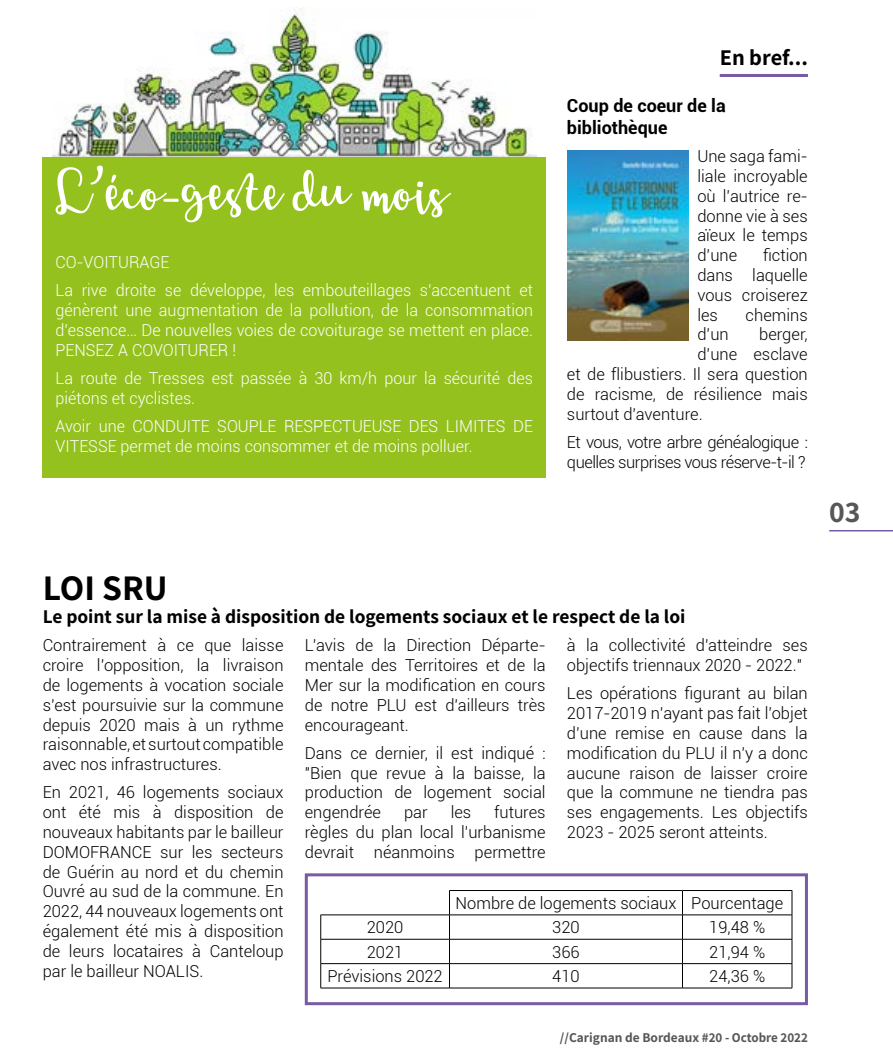
<style>
.page{position:relative;width:893px;height:1063px;background:#fff}
.page>*{position:absolute;margin:0;border:0;box-sizing:border-box;transform-origin:0 0}
.t1{font:52.5px "Breetty";color:#fff}
.t2{font:700 36px "Assistant";color:#000}
.t3{font:700 30px "Assistant";color:#575756}
.t4{font:700 22.5px "Assistant";color:#000}
.t5{font:700 19.5px "Assistant";color:#000}
.t6{font:700 18px/21.6px "Roboto";color:#000}
.t7{font:300 16.5px/19.8px "Roboto";color:#000;text-align:justify}
.t8{font:300 16.5px/19.8px "Roboto";color:#fff}
.t9{font:300 16.5px/19.8px "Roboto";letter-spacing:-.03em;color:#000}
.t10{font:700 13.5px "Assistant";color:#575756}
</style>
<div class="page">
<div style="left:43px;top:158px;width:503px;height:320px;background:#95c11f"></div>
<hr style="left:720px;top:74px;width:88px;height:3px;background:#785ba3">
<hr style="left:829px;top:530px;width:64px;height:1px;background:#785ba3">
<img style="left:52px;top:8px;width:484px;height:149px">
<img style="left:568px;top:151px;width:121px;height:189px">
<hr style="left:449px;top:890px;width:233px;height:1px;background:#000">
<hr style="left:449px;top:915px;width:233px;height:1px;background:#000">
<hr style="left:449px;top:939px;width:233px;height:1px;background:#000">
<hr style="left:449px;top:963px;width:233px;height:1px;background:#000">
<hr style="left:449px;top:988px;width:233px;height:1px;background:#000">
<hr style="left:321px;top:915px;width:128px;height:1px;background:#000">
<hr style="left:321px;top:939px;width:128px;height:1px;background:#000">
<hr style="left:321px;top:963px;width:128px;height:1px;background:#000">
<svg style="left:320px;top:915px;width:1px;height:73px"></svg>
<svg style="left:449px;top:891px;width:1px;height:97px"></svg>
<hr style="left:321px;top:988px;width:128px;height:1px;background:#000">
<hr style="left:682px;top:890px;width:110px;height:1px;background:#000">
<hr style="left:682px;top:915px;width:110px;height:1px;background:#000">
<hr style="left:682px;top:939px;width:110px;height:1px;background:#000">
<hr style="left:682px;top:963px;width:110px;height:1px;background:#000">
<svg style="left:682px;top:891px;width:1px;height:97px"></svg>
<svg style="left:792px;top:891px;width:1px;height:97px"></svg>
<hr style="left:682px;top:988px;width:110px;height:1px;background:#000">
<div style="left:305px;top:873px;width:503px;height:132px;border:3px solid #785ba3"></div>
<h1 class="t1" style="left:56px;top:163px;width:393px">L’éco-geste du mois</h1>
<p class="t8" style="left:56px;top:248px;width:479px;line-height:28.3px">CO-VOITURAGE<br>La rive droite se développe, les embouteillages s’accentuent et</p>
<p class="t8" style="left:56px;top:300px;width:479px;text-align:justify">génèrent une augmentation de la pollution, de la consommation d’essence… De nouvelles voies de covoiturage se mettent en place.<br>PENSEZ A COVOITURER !</p>
<p class="t8" style="left:56px;top:368px;width:479px">La route de Tresses est passée à 30 km/h pour la sécurité des piétons et cyclistes.</p>
<p class="t8" style="left:56px;top:416px;width:479px">Avoir une CONDUITE SOUPLE RESPECTUEUSE DES LIMITES DE<br>VITESSE permet de moins consommer et de moins polluer.</p>
<h3 class="t4" style="left:720px;top:43px;width:90px">En bref...</h3>
<p class="t6" style="left:567px;top:94px;width:160px">Coup de coeur de la bibliothèque</p>
<p class="t7" style="left:697px;top:146px;width:112px">Une saga fami&shy;liale incroyable où l’autrice re&shy;donne vie à ses aïeux le temps d’une</p>
<p class="t7" style="left:697px;top:245px;width:112px;text-indent:66px">fiction dans laquelle vous croiserez les</p>
<p class="t7" style="left:746px;top:304px;width:64px">chemins</p>
<p class="t7" style="left:697px;top:324px;width:33px">d’un</p>
<p class="t7" style="left:759px;top:324px;width:50px">berger,</p>
<p class="t7" style="left:697px;top:344px;width:112px">d’une esclave</p>
<p class="t7" style="left:567px;top:364px;width:242px">et de flibustiers. Il sera question</p>
<p class="t7" style="left:567px;top:384px;width:242px">de racisme, de résilience mais</p>
<p class="t7" style="left:567px;top:403px;width:137px">surtout d’aventure.</p>
<p class="t9" style="left:567px;top:432px;width:242px">Et vous, votre arbre généalogique : quelles surprises vous réserve-t-il ?</p>
<h2 class="t2" style="left:43px;top:563px;width:127px">LOI SRU</h2>
<p class="t5" style="left:43px;top:603px;width:644px">Le point sur la mise à disposition de logements sociaux et le respect de la loi</p>
<p class="t7" style="left:43px;top:635px;width:242px">Contrairement à ce que laisse croire l’opposition, la livraison de logements à vocation sociale s’est poursuivie sur la commune depuis 2020 mais à un rythme raisonnable, et surtout compatible avec nos infrastructures.</p>
<p class="t7" style="left:43px;top:782px;width:242px">En 2021, 46 logements sociaux ont été mis à disposition de nouveaux habitants par le bailleur DOMOFRANCE sur les secteurs de Guérin au nord et du chemin Ouvré au sud de la commune. En 2022, 44 nouveaux logements ont également été mis à disposition de leurs locataires à Canteloup par le bailleur NOALIS.</p>
<p class="t7" style="left:567px;top:635px;width:242px">à la collectivité d'atteindre ses objectifs triennaux 2020 - 2022."</p>
<p class="t7" style="left:567px;top:683px;width:242px">Les opérations figurant au bilan 2017-2019 n’ayant pas fait l’objet d’une remise en cause dans la modification du PLU il n’y a donc aucune raison de laisser croire que la commune ne tiendra pas ses engagements. Les objectifs 2023 - 2025 seront atteints.</p>
<p class="t7" style="left:305px;top:635px;width:242px">L’avis de la Direction Départe&shy;mentale des Territoires et de la Mer sur la modification en cours de notre PLU est d’ailleurs très encourageant.</p>
<p class="t7" style="left:305px;top:743px;width:242px">Dans ce dernier, il est indiqué : "Bien que revue à la baisse, la production de logement social engendrée</p>
<p class="t7" style="left:305px;top:802px;width:242px;text-indent:189px">futures règles du plan local l'urbanisme devrait néanmoins permettre</p>
<p class="t7" style="left:404px;top:802px;width:25px">par</p>
<p class="t7" style="left:451px;top:802px;width:22px">les</p>
<p class="t7" style="left:456px;top:893px;width:329px">Nombre de logements sociaux Pourcentage</p>
<p class="t7" style="left:367px;top:917px;width:38px">2020</p>
<p class="t7" style="left:552px;top:917px;width:29px">320</p>
<p class="t7" style="left:709px;top:917px;width:57px">19,48 %</p>
<p class="t7" style="left:367px;top:941px;width:38px">2021</p>
<p class="t7" style="left:552px;top:941px;width:29px">366</p>
<p class="t7" style="left:709px;top:941px;width:57px">21,94 %</p>
<p class="t7" style="left:327px;top:966px;width:117px">Prévisions 2022</p>
<p class="t7" style="left:552px;top:966px;width:29px">410</p>
<p class="t7" style="left:709px;top:966px;width:57px">24,36 %</p>
<p class="t10" style="left:560px;top:1028px;width:249px">//Carignan de Bordeaux #20 - Octobre 2022</p>
<h3 class="t3" style="left:829px;top:491px;width:33px">03</h3>
</div>
